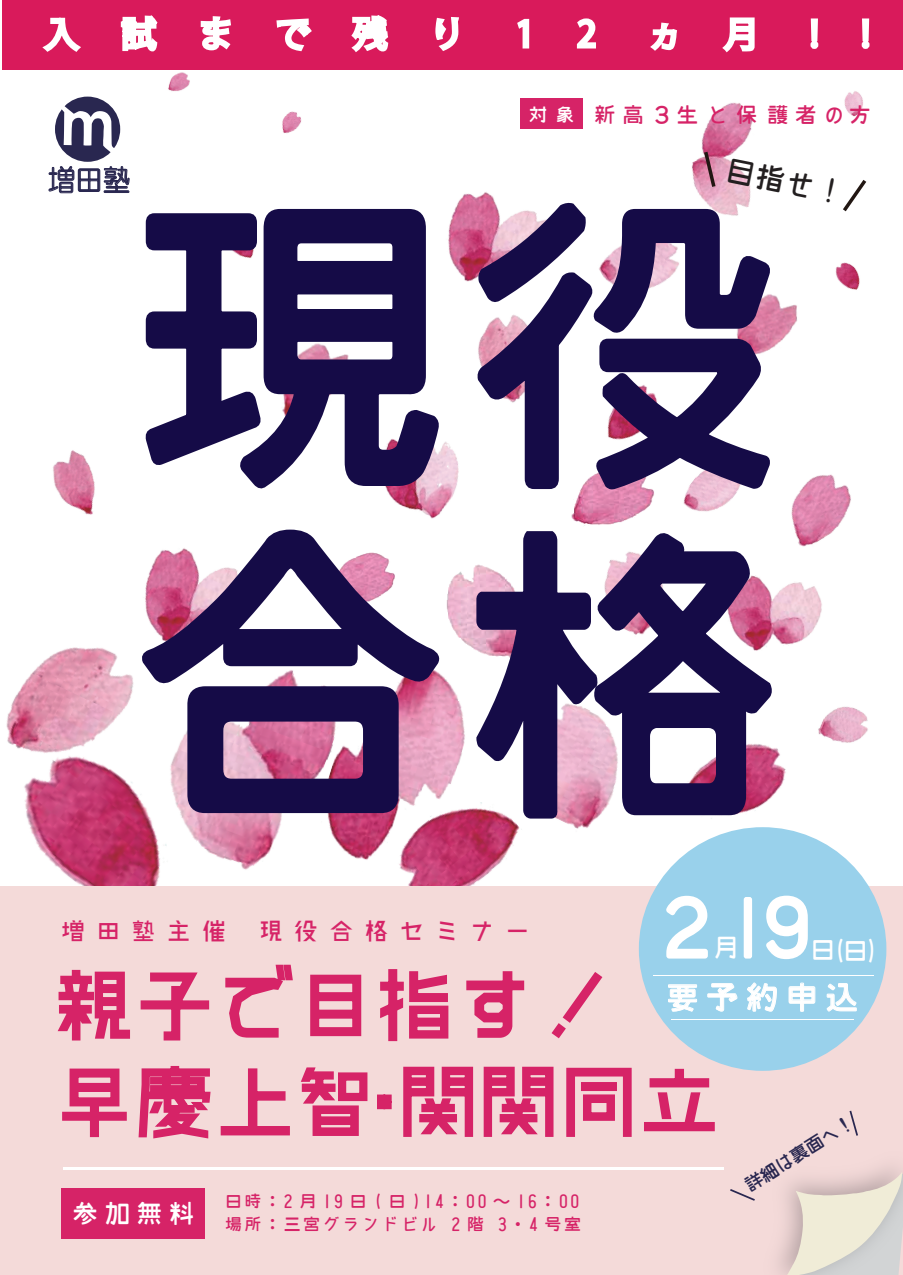
<style>
.page{position:relative;width:903px;height:1275px;background:#fff}
.page>*{position:absolute;margin:0;border:0;box-sizing:border-box;transform-origin:0 0}
.t1{font:313.25px/329.2px "JNR SB Font";color:#150b47}
.t2{font:87.33px/96.8px "Makinas";letter-spacing:-.08em;color:#d62367}
.t3{font:71.05px "JNR SB Font";color:#fff;scale:.93 1}
.t4{font:31.15px "JNR SB Font";letter-spacing:.26em;color:#fff}
.t5{font:29.22px "HG Maru Gothic MPRO";color:#292750;scale:.94 1}
.t6{font:28.18px "JNR SB Font";color:#231f20}
.t7{font:26.6px "Makinas";letter-spacing:.32em;color:#d62367}
.t8{font:25.2px "JNR SB Font";color:#fff;scale:.94 1}
.t9{font:25.2px "JNR SB Font";color:#fff}
.t10{font:20.82px "JNR SB Font";letter-spacing:.38em;color:#d62367}
.t11{font:17.85px "JNR SB Font";color:#292750}
.t12{font:16.28px/23.6px "JNR SB Font";letter-spacing:.2em;color:#d62367}
.s1{font-size:17.85px;color:#fff}
.s2{font-size:72.62px}
</style>
<div class="page">
<img style="left:844px;top:91px;width:19px;height:26px">
<img style="left:692px;top:102px;width:61px;height:100px">
<img style="left:771px;top:748px;width:15px;height:50px">
<img style="left:24px;top:779px;width:123px;height:107px">
<img style="left:147px;top:815px;width:135px;height:71px">
<img style="left:408px;top:821px;width:106px;height:65px">
<div style="left:0;top:886px;width:903px;height:389px;background:#f4dad9"></div>
<svg style="left:786px;top:1172px;width:117px;height:103px;background:#e2dad0"></svg>
<svg style="left:849px;top:1110px;width:9px;height:26px"></svg>
<svg style="left:730px;top:1189px;width:25px;height:12px"></svg>
<hr style="left:63px;top:1167px;width:661px;height:2px;background:#fff">
<img style="left:683px;top:491px;width:54px;height:21px">
<img style="left:446px;top:567px;width:29px;height:78px">
<img style="left:771px;top:582px;width:51px;height:63px">
<img style="left:6px;top:647px;width:128px;height:132px">
<img style="left:388px;top:421px;width:71px;height:98px">
<img style="left:328px;top:645px;width:156px;height:230px">
<img style="left:129px;top:647px;width:5px;height:15px">
<img style="left:492px;top:821px;width:101px;height:19px">
<svg style="left:57px;top:969px;width:73px;height:72px"></svg>
<svg style="left:140px;top:972px;width:70px;height:69px"></svg>
<svg style="left:225px;top:964px;width:68px;height:74px"></svg>
<svg style="left:310px;top:974px;width:52px;height:63px"></svg>
<svg style="left:380px;top:969px;width:69px;height:73px"></svg>
<svg style="left:466px;top:971px;width:59px;height:67px"></svg>
<svg style="left:551px;top:972px;width:52px;height:67px"></svg>
<svg style="left:62px;top:1068px;width:65px;height:70px"></svg>
<svg style="left:138px;top:1066px;width:73px;height:73px"></svg>
<svg style="left:220px;top:1068px;width:70px;height:68px"></svg>
<svg style="left:300px;top:1067px;width:68px;height:69px"></svg>
<svg style="left:377px;top:1094px;width:15px;height:16px"></svg>
<svg style="left:403px;top:1066px;width:71px;height:71px"></svg>
<svg style="left:483px;top:1066px;width:71px;height:71px"></svg>
<svg style="left:566px;top:1067px;width:66px;height:70px"></svg>
<svg style="left:644px;top:1068px;width:71px;height:64px"></svg>
<img style="left:53px;top:450px;width:42px;height:65px">
<img style="left:168px;top:72px;width:22px;height:19px">
<img style="left:835px;top:262px;width:25px;height:28px">
<img style="left:771px;top:294px;width:26px;height:55px">
<img style="left:282px;top:111px;width:20px;height:23px">
<img style="left:571px;top:491px;width:83px;height:35px">
<img style="left:448px;top:192px;width:47px;height:90px">
<svg style="left:145px;top:208px;width:293px;height:284px"></svg>
<svg style="left:476px;top:202px;width:295px;height:289px"></svg>
<svg style="left:140px;top:529px;width:299px;height:286px"></svg>
<svg style="left:475px;top:531px;width:296px;height:290px"></svg>
<div style="left:62px;top:1189px;width:143px;height:50px;background:#d62367"></div>
<img style="left:791px;top:474px;width:60px;height:73px">
<img style="left:818px;top:706px;width:50px;height:37px">
<svg style="left:48px;top:97px;width:82px;height:97px"></svg>
<div style="left:639px;top:827px;width:247px;height:244px;background:#99d1eb;border-radius:50%"></div>
<svg style="left:666px;top:895px;width:42px;height:64px"></svg>
<div style="left:744px;top:897px;width:8px;height:61px;border:2px solid #fff;border-radius:2px"></div>
<svg style="left:766px;top:895px;width:42px;height:65px"></svg>
<hr style="left:653px;top:975px;width:221px;height:1px;background:#fff">
<svg style="left:668px;top:984px;width:29px;height:27px"></svg>
<svg style="left:707px;top:983px;width:30px;height:29px"></svg>
<svg style="left:747px;top:983px;width:30px;height:29px"></svg>
<svg style="left:788px;top:982px;width:27px;height:30px"></svg>
<svg style="left:827px;top:983px;width:30px;height:29px"></svg>
<hr style="left:671px;top:1019px;width:183px;height:1px;background:#fff">
<svg style="left:843px;top:180px;width:24px;height:32px"></svg>
<svg style="left:701px;top:148px;width:17px;height:43px"></svg>
<div style="left:520px;top:99px;width:63px;height:30px;background:#d62367"></div>
<div style="left:3px;top:0;width:900px;height:70px;background:#d91a5b"></div>
<svg style="left:42px;top:17px;width:39px;height:35px"></svg>
<svg style="left:120px;top:15px;width:38px;height:37px"></svg>
<svg style="left:200px;top:16px;width:31px;height:35px"></svg>
<svg style="left:276px;top:18px;width:36px;height:34px"></svg>
<svg style="left:351px;top:15px;width:38px;height:37px"></svg>
<svg style="left:435px;top:17px;width:24px;height:34px"></svg>
<svg style="left:517px;top:18px;width:13px;height:31px"></svg>
<svg style="left:576px;top:18px;width:20px;height:31px"></svg>
<svg style="left:650px;top:22px;width:27px;height:29px"></svg>
<svg style="left:722px;top:17px;width:33px;height:36px"></svg>
<div style="left:811px;top:18px;width:7px;height:23px;border:4px solid #fff"></div>
<div style="left:810px;top:41px;width:8px;height:8px;border:4px solid #fff;border-radius:50%"></div>
<div style="left:862px;top:18px;width:7px;height:23px;border:4px solid #fff"></div>
<div style="left:862px;top:41px;width:7px;height:8px;border:4px solid #fff;border-radius:50%"></div>
<p class="t10" style="left:529px;top:103px;width:342px"><span class="s1">対象</span> 新高３生と保護者の方</p>
<h3 class="t5" style="left:48px;top:165px;width:89px">増田塾</h3>
<h3 class="t6" style="left:730px;top:154px;width:114px;rotate:11deg">目指せ !</h3>
<h1 class="t1" style="left:135px;top:205px;width:647px">現役合格</h1>
<h3 class="t3" style="left:654px;top:886px;width:180px">２ 1９</h3>
<h3 class="t7" style="left:60px;top:917px;width:472px">増田塾主催 現役合格セミナー</h3>
<h2 class="t2" style="left:51px;top:961px;width:674px">親子で目指す！早慶上智<span class="s2">・</span>関関同立</h2>
<h3 class="t8" style="left:714px;top:933px;width:27px">月</h3>
<h3 class="t8" style="left:811px;top:936px;width:73px">日(日)</h3>
<h3 class="t4" style="left:667px;top:980px;width:192px">要予約申込</h3>
<p class="t11" style="left:741px;top:1178px;width:126px;rotate:-32deg">詳細は裏面へ！</p>
<p class="t12" style="left:225px;top:1190px;width:357px">日時：2 月 19 日 ( 日 )14：00 ～ 16：00場所：三宮グランドビル 2 階 3・4 号室</p>
<h3 class="t9" style="left:73px;top:1199px;width:123px">参加無料</h3>
</div>
